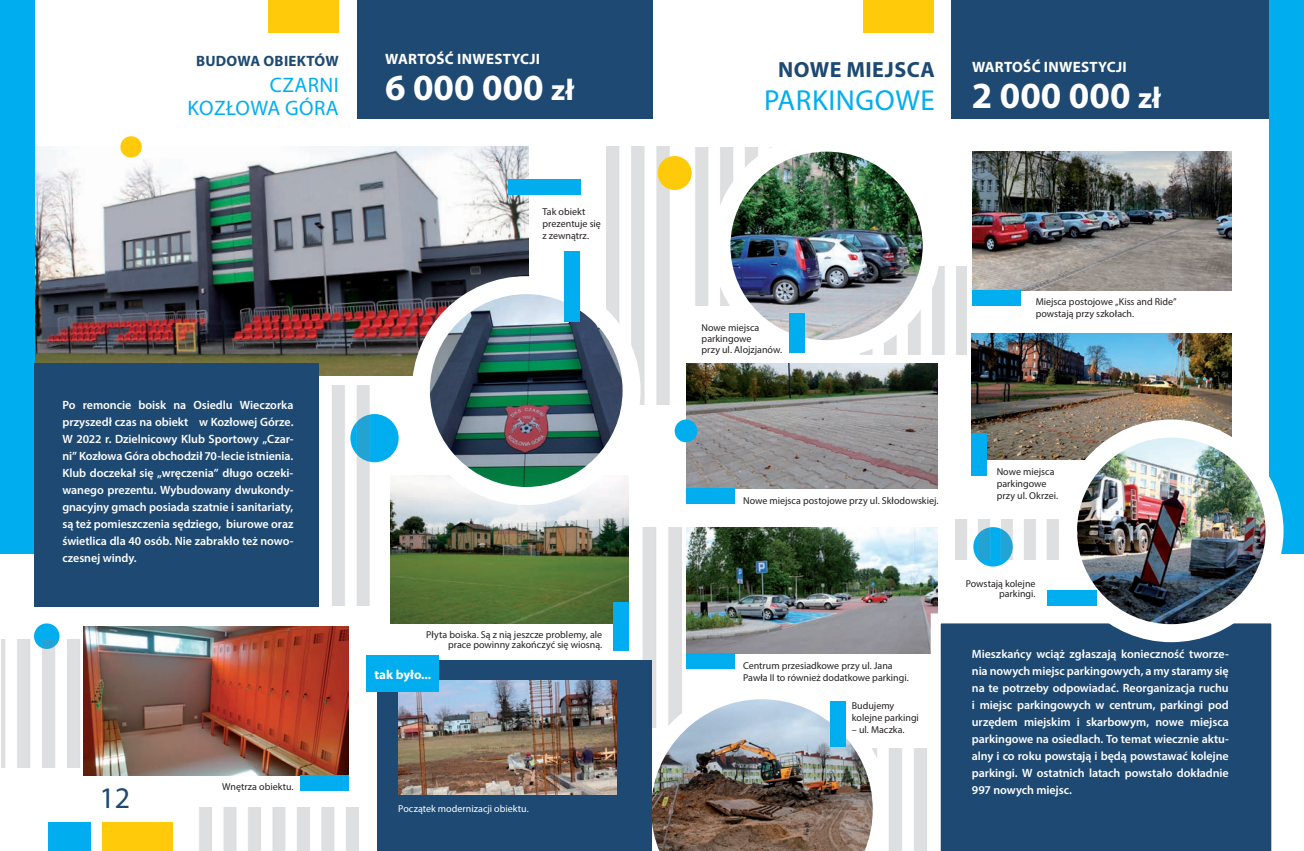
<style>
.page{position:relative;width:1304px;height:851px;background:#fff}
.page>*{position:absolute;margin:0;border:0;box-sizing:border-box;transform-origin:0 0}
.t1{font:700 37px "Myriad Pro";color:#fff}
.t2{font:30px "Myriad Pro";color:#1e4972}
.t3{font:29px "Myriad Pro";letter-spacing:.02em;color:#00aeef}
.t4{font:700 22px "Myriad Pro";letter-spacing:.02em;color:#1e4972}
.t5{font:21px/23px "Myriad Pro";letter-spacing:.02em;color:#00aeef;text-align:right}
.t6{font:700 15px "Myriad Pro";letter-spacing:.02em;color:#fff}
.t7{font:700 15px "Myriad Pro";letter-spacing:.02em;color:#1e4972}
.t8{font:700 13px "Myriad Pro";color:#fff}
.t9{font:600 12px/17px "Myriad Pro";letter-spacing:-.005em;color:#fff;text-align:justify}
.t10{font:10px/12px "Myriad Pro";color:#231f20}
.t11{font:10px "Myriad Pro";color:#fff}
.s1{font-size:30px}
</style>
<div class="page">
<div style="left:102px;top:822px;width:71px;height:28px;background:#feca0a"></div>
<div style="left:48px;top:822px;width:43px;height:28px;background:#00aeef"></div>
<img style="left:642px;top:527px;width:40px;height:157px">
<img style="left:652px;top:684px;width:226px;height:166px">
<div style="left:357px;top:0;width:295px;height:118px;background:#1e4972"></div>
<div style="left:34px;top:623px;width:26px;height:26px;background:#00aeef;border-radius:50%"></div>
<div style="left:350px;top:414px;width:49px;height:48px;background:#00aeef;border-radius:50%"></div>
<img style="left:1px;top:639px;width:83px;height:128px">
<img style="left:332px;top:385px;width:46px;height:220px">
<img style="left:199px;top:807px;width:160px;height:43px">
<img style="left:607px;top:147px;width:63px;height:257px">
<div style="left:268px;top:0;width:71px;height:33px;background:#feca0a"></div>
<img style="left:34px;top:147px;width:495px;height:229px">
<img style="left:84px;top:626px;width:265px;height:149px">
<img style="left:390px;top:475px;width:239px;height:148px">
<div style="left:0;top:0;width:34px;height:553px;background:#00aeef"></div>
<div style="left:508px;top:179px;width:73px;height:15px;background:#00aeef"></div>
<img style="left:425px;top:285px;width:207px;height:211px">
<div style="left:412px;top:276px;width:229px;height:229px;border:18px solid #fff;border-radius:50%"></div>
<div style="left:378px;top:660px;width:274px;height:190px;background:#1e4972"></div>
<img style="left:399px;top:680px;width:218px;height:114px">
<div style="left:367px;top:655px;width:72px;height:37px;background:#00aeef"></div>
<div style="left:565px;top:251px;width:15px;height:71px;background:#00aeef"></div>
<div style="left:34px;top:363px;width:285px;height:243px;background:#1e4972"></div>
<div style="left:300px;top:775px;width:49px;height:15px;background:#00aeef"></div>
<div style="left:613px;top:602px;width:16px;height:48px;background:#00aeef"></div>
<div style="left:120px;top:136px;width:22px;height:21px;background:#feca0a;border-radius:50%"></div>
<div style="left:658px;top:156px;width:34px;height:34px;background:#feca0a;border-radius:50%"></div>
<img style="left:691px;top:147px;width:30px;height:158px">
<img style="left:860px;top:266px;width:107px;height:88px">
<div style="left:951px;top:0;width:346px;height:118px;background:#1e4972"></div>
<svg style="left:973px;top:527px;width:40px;height:39px"></svg>
<img style="left:955px;top:519px;width:104px;height:40px">
<div style="left:863px;top:0;width:71px;height:33px;background:#feca0a"></div>
<img style="left:972px;top:333px;width:260px;height:126px">
<img style="left:686px;top:527px;width:252px;height:126px">
<img style="left:686px;top:363px;width:252px;height:125px">
<img style="left:973px;top:151px;width:259px;height:140px">
<div style="left:1270px;top:0;width:34px;height:553px;background:#00aeef"></div>
<div style="left:686px;top:653px;width:48px;height:15px;background:#00aeef"></div>
<div style="left:686px;top:488px;width:48px;height:16px;background:#00aeef"></div>
<div style="left:973px;top:290px;width:48px;height:15px;background:#00aeef"></div>
<div style="left:830px;top:701px;width:16px;height:45px;background:#00aeef"></div>
<img style="left:721px;top:147px;width:206px;height:202px">
<div style="left:712px;top:134px;width:229px;height:224px;border:18px solid #fff;border-radius:50%"></div>
<div style="left:675px;top:419px;width:22px;height:23px;background:#00aeef;border-radius:50%"></div>
<div style="left:971px;top:433px;width:16px;height:43px;background:#00aeef"></div>
<svg style="left:926px;top:608px;width:346px;height:242px;background:#2e557b"></svg>
<img style="left:1068px;top:428px;width:206px;height:205px">
<div style="left:1059px;top:419px;width:224px;height:223px;border:18px solid #fff;border-radius:50%"></div>
<div style="left:1047px;top:590px;width:50px;height:15px;background:#00aeef"></div>
<div style="left:789px;top:313px;width:15px;height:39px;background:#00aeef"></div>
<p class="t7" style="left:196px;top:51px;width:12px">BUDOWA</p>
<p class="t7" style="left:264px;top:51px;width:77px">OBIEKTÓW</p>
<h3 class="t5" style="left:188px;top:73px;width:153px">czarni kozłowa góra</h3>
<p class="t6" style="left:385px;top:49px;width:156px">WARTOŚĆ INWESTYCJI</p>
<h1 class="t1" style="left:385px;top:64px;width:190px">6 000 000 <span class="s1">ZŁ</span></h1>
<p class="t10" style="left:543px;top:205px;width:60px">Tak obiekt prezentuje się z zewnątrz.</p>
<p class="t9" style="left:62px;top:396px;width:233px">Po remoncie boisk na Osiedlu Wieczorka przyszedł czas na obiekt w Kozłowej Górze.<br>W 2022 r. Dzielnicowy Klub Sportowy „Czar&shy;ni” Kozłowa Góra obchodził 70-lecie istnienia.<br>Klub doczekał się „wręczenia” długo oczeki&shy;wanego prezentu. Wybudowany dwukondy&shy;gnacyjny gmach posiada szatnie i sanitariaty, są też pomieszczenia sędziego, biurowe oraz świetlica dla 40 osób. Nie zabrakło też nowo&shy;czesnej windy.</p>
<h2 class="t2" style="left:99px;top:779px;width:32px">12</h2>
<p class="t10" style="left:222px;top:780px;width:73px">Wnętrza obiektu.</p>
<p class="t10" style="left:426px;top:629px;width:177px;line-height:10px;text-align:right">Płyta boiska. Są z nią jeszcze problemy, ale prace powinny zakończyć się wiosną.</p>
<p class="t8" style="left:375px;top:665px;width:58px">TAK BYŁO...</p>
<p class="t11" style="left:398px;top:802px;width:132px">Początek modernizacji obiektu.</p>
<h3 class="t4" style="left:778px;top:55px;width:158px">NOWE MIEJSCA</h3>
<h3 class="t3" style="left:764px;top:82px;width:172px">parkingowe</h3>
<p class="t6" style="left:972px;top:57px;width:156px">WARTOŚĆ INWESTYCJI</p>
<h1 class="t1" style="left:972px;top:71px;width:190px">2 000 000 <span class="s1">ZŁ</span></h1>
<p class="t10" style="left:702px;top:321px;width:82px;line-height:11px">Nowe miejsca parkingowe<br>przy ul. Alojzjanów.</p>
<p class="t10" style="left:1036px;top:295px;width:143px">Miejsca postojowe „Kiss and Ride” powstają przy szkołach.</p>
<p class="t10" style="left:743px;top:494px;width:197px">Nowe miejsca postojowe przy ul. Skłodowskiej.</p>
<p class="t10" style="left:997px;top:465px;width:63px">Nowe miejsca parkingowe przy ul. Okrzei.</p>
<p class="t10" style="left:743px;top:659px;width:167px">Centrum przesiadkowe przy ul. Jana<br>Pawła II to również dodatkowe parkingi.</p>
<p class="t10" style="left:852px;top:699px;width:69px">Budujemy kolejne parkingi</p>
<p class="t10" style="left:852px;top:723px;width:54px">– ul. Maczka.</p>
<p class="t10" style="left:966px;top:578px;width:71px;line-height:10px;text-align:right">Powstają kolejne parkingi.</p>
<p class="t9" style="left:972px;top:645px;width:258px">Mieszkańcy wciąż zgłaszają konieczność tworze&shy;nia nowych miejsc parkingowych, a my staramy się na te potrzeby odpowiadać. Reorganizacja ruchu i miejsc parkingowych w centrum, parkingi pod urzędem miejskim i skarbowym, nowe miejsca parkingowe na osiedlach. To temat wiecznie aktu&shy;alny i co roku powstają i będą powstawać kolejne parkingi. W ostatnich latach powstało dokładnie 997 nowych miejsc.</p>
</div>
